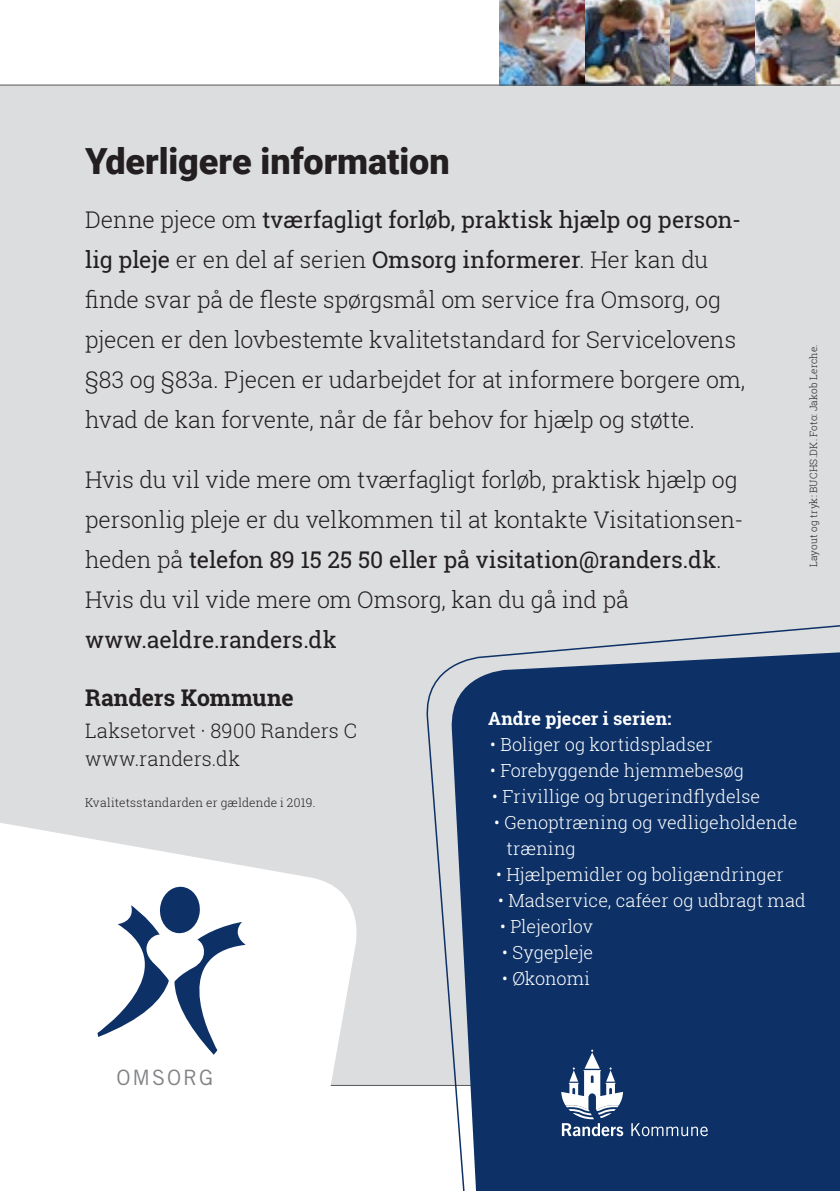
<style>
.page{position:relative;width:840px;height:1191px;background:#fff}
.page>*{position:absolute;margin:0;border:0;box-sizing:border-box;transform-origin:0 0}
.t1{font:900 36px "Roboto";letter-spacing:-.005em;color:#231f20}
.t2{font:300 23px/40px "Roboto Slab";letter-spacing:-.01em;color:#231f20}
.t3{font:23px "Roboto Slab";letter-spacing:-.005em;color:#231f20}
.t4{font:700 23px "Roboto Slab";letter-spacing:-.005em;color:#231f20}
.t5{font:21.2px "Trade Gothic";letter-spacing:.09em;color:#808285}
.t6{font:300 20px/28px "Roboto Slab";letter-spacing:.005em;color:#231f20}
.t7{font:300 18px/26px "Roboto Slab";letter-spacing:.005em;color:#fff}
.t8{font:700 18px "Roboto Slab";letter-spacing:.005em;color:#fff}
.t9{font:300 12px "Roboto Slab";letter-spacing:.02em;color:#231f20}
.t10{font:300 10px "Roboto Slab";letter-spacing:.015em;color:#231f20}
.s1{font-weight:400}
</style>
<div class="page">
<div style="left:0;top:85px;width:839px;height:1000px;background:#dcdddf"></div>
<img style="left:499px;top:0;width:340px;height:85px">
<hr style="left:0;top:1085px;width:839px;height:1px;background:#57585a">
<svg style="left:0;top:823px;width:357px;height:263px;fill:#fff"></svg>
<hr style="left:0;top:85px;width:839px;height:1px;background:#57585a">
<svg style="left:426px;top:625px;width:413px;height:566px;background:#2d4c79"></svg>
<svg style="left:561px;top:1049px;width:62px;height:87px"></svg>
<svg style="left:631px;top:1123px;width:76px;height:13px"></svg>
<svg style="left:97px;top:886px;width:148px;height:168px;background:#c1cad8"></svg>
<h1 class="t1" style="left:85px;top:136px;width:366px">Yderligere information</h1>
<p class="t2" style="left:85px;top:199px;width:661px">Denne pjece om <span class="s1">tværfagligt forløb, praktisk hjælp og person&shy;lig pleje</span> er en del af serien <span class="s1">Omsorg informerer</span>. Her kan du finde svar på de fleste spørgsmål om service fra Omsorg, og pjecen er den lovbestemte kvalitetstandard for Servicelovens §83 og §83a. Pjecen er udarbejdet for at informere borgere om, hvad de kan forvente, når de får behov for hjælp og støtte.</p>
<p class="t2" style="left:85px;top:459px;width:659px">Hvis du vil vide mere om tværfagligt forløb, praktisk hjælp og personlig pleje er du velkommen til at kontakte Visitationsen&shy;heden på <span class="s1">telefon 89 15 25 50 eller på visitation@randers.dk</span>.<br>Hvis du vil vide mere om Omsorg, kan du gå ind på</p>
<p class="t3" style="left:85px;top:624px;width:253px">www.aeldre.randers.dk</p>
<p class="t10" style="left:806px;top:567px;width:224px;rotate:-90deg">Layout og tryk: BUCHS.DK. Foto: Jakob Lerche.</p>
<p class="t4" style="left:85px;top:682px;width:210px">Randers Kommune</p>
<p class="t6" style="left:85px;top:716px;width:273px">Laksetorvet · 8900 Randers C www.randers.dk</p>
<p class="t9" style="left:85px;top:794px;width:232px">Kvalitetsstandarden er gældende i 2019.</p>
<p class="t5" style="left:116px;top:1064px;width:98px">OMSORG</p>
<p class="t8" style="left:488px;top:706px;width:185px">Andre pjecer i serien:</p>
<p class="t7" style="left:490px;top:731px;width:224px">• Boliger og kortidspladser</p>
<p class="t7" style="left:490px;top:757px;width:255px">• Forebyggende hjemmebesøg</p>
<p class="t7" style="left:492px;top:783px;width:269px">• Frivillige og brugerindflydelse</p>
<p class="t7" style="left:506px;top:809px;width:292px;text-indent:-12px">• Genoptræning og vedligeholdende træning</p>
<p class="t7" style="left:496px;top:861px;width:289px">• Hjælpemidler og boligændringer</p>
<p class="t7" style="left:498px;top:887px;width:309px">• Madservice, caféer og udbragt mad</p>
<p class="t7" style="left:500px;top:913px;width:94px">• Plejeorlov</p>
<p class="t7" style="left:502px;top:939px;width:93px">• Sygepleje</p>
<p class="t7" style="left:502px;top:965px;width:89px">• Økonomi</p>
</div>
